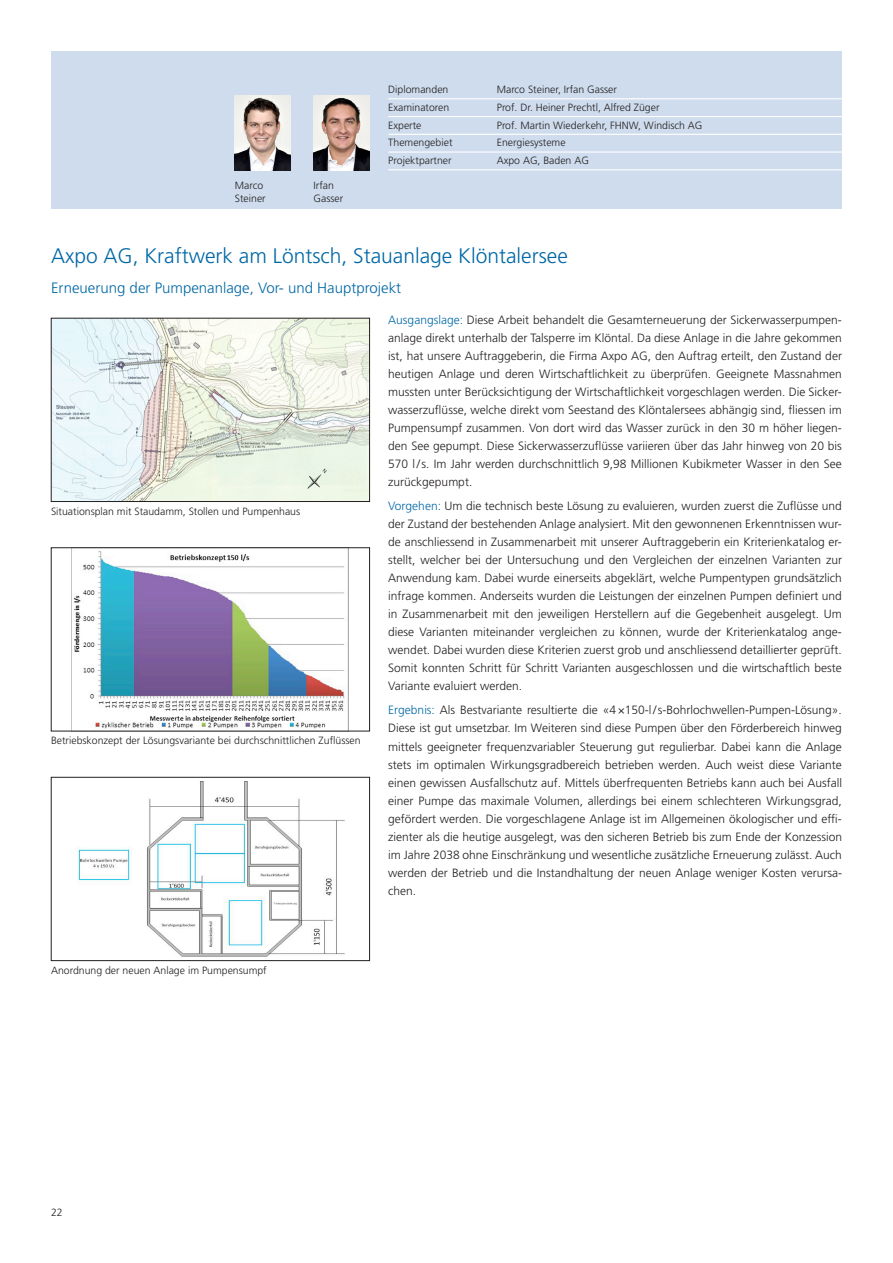
<style>
.page{position:relative;width:893px;height:1263px;background:#fff}
.page>*{position:absolute;margin:0;border:0;box-sizing:border-box;transform-origin:0 0}
.t1{font:300 21px "Frutiger LT Pro";color:#0068a5}
.t2{font:300 15px "Frutiger LT Pro";color:#0068a5}
.t3{font:300 12px/18px "Frutiger LT Pro";color:#231f20;text-align:justify}
.t4{font:300 10.5px/13.5px "Frutiger LT Pro";color:#231f20}
.s1{color:#0068a5}
</style>
<div class="page">
<div style="left:51px;top:51px;width:791px;height:157px;background:#cedced"></div>
<img style="left:53px;top:320px;width:315px;height:180px">
<div style="left:51px;top:318px;width:319px;height:184px;border:1px solid #231f20"></div>
<img style="left:73px;top:549px;width:276px;height:180px">
<div style="left:51px;top:547px;width:319px;height:184px;border:1px solid #231f20"></div>
<img style="left:77px;top:781px;width:268px;height:176px">
<div style="left:51px;top:777px;width:319px;height:184px;border:1px solid #231f20"></div>
<hr style="left:388px;top:98px;width:454px;height:1px;background:#fff">
<hr style="left:388px;top:116px;width:454px;height:1px;background:#fff">
<hr style="left:388px;top:134px;width:454px;height:1px;background:#fff">
<hr style="left:388px;top:151px;width:454px;height:2px;background:#fff">
<hr style="left:388px;top:169px;width:454px;height:1px;background:#fff">
<img style="left:235px;top:95px;width:56px;height:75px">
<img style="left:314px;top:95px;width:56px;height:75px">
<p class="t4" style="left:235px;top:178px;width:32px">Marco<br>Steiner</p>
<p class="t4" style="left:314px;top:178px;width:31px">Irfan<br>Gasser</p>
<p class="t4" style="left:388px;top:83px;width:62px">Diplomanden</p>
<p class="t4" style="left:497px;top:83px;width:122px">Marco Steiner, Irfan Gasser</p>
<p class="t4" style="left:388px;top:101px;width:63px">Examinatoren</p>
<p class="t4" style="left:497px;top:101px;width:164px">Prof. Dr. Heiner Prechtl, Alfred Züger</p>
<p class="t4" style="left:388px;top:118px;width:35px">Experte</p>
<p class="t4" style="left:497px;top:118px;width:207px">Prof. Martin Wiederkehr, FHNW, Windisch AG</p>
<p class="t4" style="left:388px;top:136px;width:66px">Themengebiet</p>
<p class="t4" style="left:497px;top:136px;width:70px">Energiesysteme</p>
<p class="t4" style="left:388px;top:154px;width:65px">Projektpartner</p>
<p class="t4" style="left:497px;top:154px;width:94px">Axpo AG, Baden AG</p>
<h1 class="t1" style="left:51px;top:243px;width:518px">Axpo AG, Kraftwerk am Löntsch, Stauanlage Klöntalersee</h1>
<p class="t2" style="left:51px;top:279px;width:352px">Erneuerung der Pumpenanlage, Vor- und Hauptprojekt</p>
<p class="t4" style="left:51px;top:504px;width:251px">Situationsplan mit Staudamm, Stollen und Pumpenhaus</p>
<p class="t4" style="left:51px;top:734px;width:311px">Betriebskonzept der Lösungsvariante bei durchschnittlichen Zuflüssen</p>
<p class="t4" style="left:51px;top:963px;width:217px">Anordnung der neuen Anlage im Pumpensumpf</p>
<p class="t3" style="left:388px;top:311px;width:455px"><span class="s1">Ausgangslage:</span> Diese Arbeit behandelt die Gesamterneuerung der Sickerwasserpumpen&shy;anlage direkt unterhalb der Talsperre im Klöntal. Da diese Anlage in die Jahre gekommen ist, hat unsere Auftraggeberin, die Firma Axpo AG, den Auftrag erteilt, den Zustand der heutigen Anlage und deren Wirtschaftlichkeit zu überprüfen. Geeignete Massnahmen mussten unter Berücksichtigung der Wirtschaftlichkeit vorgeschlagen werden. Die Sicker&shy;wasserzuflüsse, welche direkt vom Seestand des Klöntalersees abhängig sind, fliessen im Pumpensumpf zusammen. Von dort wird das Wasser zurück in den 30 m höher liegen&shy;den See gepumpt. Diese Sickerwasserzuflüsse variieren über das Jahr hinweg von 20 bis 570 l/s. Im Jahr werden durchschnittlich 9,98 Millionen Kubikmeter Wasser in den See zurückgepumpt.</p>
<p class="t3" style="left:388px;top:497px;width:455px"><span class="s1">Vorgehen:</span> Um die technisch beste Lösung zu evaluieren, wurden zuerst die Zuflüsse und der Zustand der bestehenden Anlage analysiert. Mit den gewonnenen Erkenntnissen wur&shy;de anschliessend in Zusammenarbeit mit unserer Auftraggeberin ein Kriterienkatalog er&shy;stellt, welcher bei der Untersuchung und den Vergleichen der einzelnen Varianten zur Anwendung kam. Dabei wurde einerseits abgeklärt, welche Pumpentypen grundsätzlich infrage kommen. Anderseits wurden die Leistungen der einzelnen Pumpen definiert und in Zusammenarbeit mit den jeweiligen Herstellern auf die Gegebenheit ausgelegt. Um diese Varianten miteinander vergleichen zu können, wurde der Kriterienkatalog ange&shy;wendet. Dabei wurden diese Kriterien zuerst grob und anschliessend detaillierter geprüft.<br>Somit konnten Schritt für Schritt Varianten ausgeschlossen und die wirtschaftlich beste Variante evaluiert werden.</p>
<p class="t3" style="left:388px;top:701px;width:455px"><span class="s1">Ergebnis:</span> Als Bestvariante resultierte die «4×150-l/s-Bohrlochwellen-Pumpen-Lösung».<br>Diese ist gut umsetzbar. Im Weiteren sind diese Pumpen über den Förderbereich hinweg mittels geeigneter frequenzvariabler Steuerung gut regulierbar. Dabei kann die Anlage stets im optimalen Wirkungsgradbereich betrieben werden. Auch weist diese Variante einen gewissen Ausfallschutz auf. Mittels überfrequenten Betriebs kann auch bei Ausfall einer Pumpe das maximale Volumen, allerdings bei einem schlechteren Wirkungsgrad, gefördert werden. Die vorgeschlagene Anlage ist im Allgemeinen ökologischer und effi&shy;zienter als die heutige ausgelegt, was den sicheren Betrieb bis zum Ende der Konzession im Jahre 2038 ohne Einschränkung und wesentliche zusätzliche Erneuerung zulässt. Auch werden der Betrieb und die Instandhaltung der neuen Anlage weniger Kosten verursa&shy;chen.</p>
<p class="t4" style="left:51px;top:1206px;width:13px">22</p>
</div>
